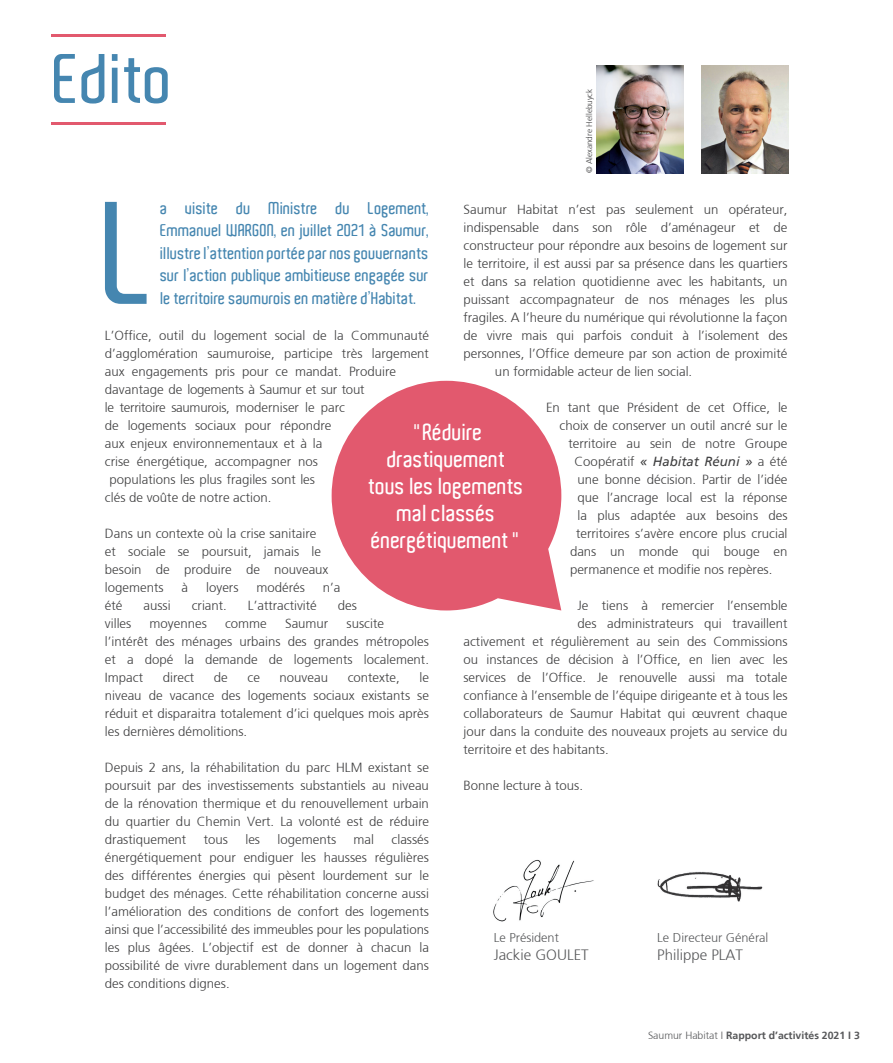
<style>
.page{position:relative;width:893px;height:1063px;background:#fff}
.page>*{position:absolute;margin:0;border:0;box-sizing:border-box;transform-origin:0 0}
.t1{font:600 140.7px "Aldo";color:#4586b0}
.t2{font:600 67.5px "Aldo";color:#4586b0}
.t3{font:600 22.5px/27px "Aldo";color:#fff;text-align:center}
.t4{font:600 16.5px/22.5px "Aldo";color:#4586b0;text-align:justify}
.t5{font:15px "Frutiger";color:#57585a}
.t6{font:13.2px/18px "Frutiger";color:#3e3e3f;text-align:justify}
.t7{font:13.2px "Frutiger";letter-spacing:-.02em;color:#3e3e3f}
.t8{font:12.75px "Frutiger";color:#57585a}
.t9{font:700 10.5px "Frutiger";color:#57585a}
.t10{font:8.25px "Frutiger";color:#3e3e3f}
.s1{font-style:italic}
.s2{font-family:"Frutiger";font-weight:400}
.s3{font-weight:400}
</style>
<div class="page">
<svg style="left:332px;top:381px;width:229px;height:229px;fill:#e2596e"></svg>
<img style="left:596px;top:66px;width:87px;height:107px">
<img style="left:701px;top:66px;width:87px;height:107px">
<hr style="left:51px;top:122px;width:115px;height:3px;background:#e2596e">
<hr style="left:51px;top:34px;width:115px;height:2px;background:#e2596e">
<img style="left:657px;top:872px;width:106px;height:30px">
<img style="left:493px;top:859px;width:101px;height:63px">
<h2 class="t2" style="left:54px;top:41px;width:122px">Edito</h2>
<p class="t10" style="left:585px;top:173px;width:86px;rotate:-90deg">© Alexandre Hellebuyck</p>
<h1 class="t1" style="left:105px;top:175px;width:57px">L</h1>
<p class="t4" style="left:160px;top:197px;width:270px">a visite du Ministre du Logement, Emmanuel WARGON, en juillet 2021 à Saumur, illustre l’attention portée par nos gouvernants sur l’action publique ambitieuse engagée sur le territoire saumurois en matière d’Habitat.</p>
<p class="t6" style="left:105px;top:326px;width:326px">L’Office, outil du logement social de la Communauté</p>
<p class="t6" style="left:105px;top:344px;width:326px">d’agglomération saumuroise, participe très largement</p>
<p class="t6" style="left:105px;top:362px;width:293px">aux engagements pris pour ce mandat. Produire</p>
<p class="t7" style="left:105px;top:382px;width:261px">davantage de logements à Saumur et sur tout</p>
<p class="t7" style="left:105px;top:400px;width:242px">le territoire saumurois, moderniser le parc</p>
<p class="t6" style="left:105px;top:416px;width:228px">de logements sociaux pour répondre</p>
<p class="t6" style="left:105px;top:434px;width:219px">aux enjeux environnementaux et à la</p>
<p class="t6" style="left:105px;top:452px;width:215px">crise énergétique, accompagner nos</p>
<p class="t6" style="left:110px;top:470px;width:207px">populations les plus fragiles sont les</p>
<p class="t6" style="left:105px;top:488px;width:168px">clés de voûte de notre action.</p>
<p class="t6" style="left:105px;top:524px;width:225px;text-align:left">Dans un contexte où la crise sanitaire et sociale se poursuit, jamais le besoin de produire de nouveaux logements</p>
<p class="t6" style="left:463px;top:200px;width:326px">Saumur Habitat n’est pas seulement un opérateur,</p>
<p class="t6" style="left:463px;top:218px;width:325px">indispensable dans son rôle d’aménageur et de</p>
<p class="t6" style="left:463px;top:236px;width:325px">constructeur pour répondre aux besoins de logement sur</p>
<p class="t6" style="left:463px;top:254px;width:326px">le territoire, il est aussi par sa présence dans les quartiers</p>
<p class="t6" style="left:463px;top:272px;width:325px">et dans sa relation quotidienne avec les habitants, un</p>
<p class="t6" style="left:463px;top:290px;width:325px">puissant accompagnateur de nos ménages les plus</p>
<p class="t6" style="left:463px;top:308px;width:325px">fragiles. A l’heure du numérique qui révolutionne la façon</p>
<p class="t6" style="left:463px;top:326px;width:325px">de vivre mais qui parfois conduit à l’isolement des</p>
<p class="t6" style="left:463px;top:344px;width:325px">personnes, l’Office demeure par son action de proximité</p>
<p class="t6" style="left:495px;top:362px;width:199px">un formidable acteur de lien social.</p>
<p class="t6" style="left:546px;top:398px;width:243px">En tant que Président de cet Office, le</p>
<p class="t6" style="left:559px;top:416px;width:229px">choix de conserver un outil ancré sur le</p>
<p class="t6" style="left:568px;top:434px;width:220px">territoire au sein de notre Groupe</p>
<p class="t6" style="left:574px;top:452px;width:214px">Coopératif <span class="s1">« Habitat Réuni »</span> a été</p>
<p class="t6" style="left:577px;top:471px;width:211px">une bonne décision. Partir de l’idée</p>
<p class="t6" style="left:577px;top:489px;width:211px">que l’ancrage local est la réponse</p>
<p class="t6" style="left:577px;top:507px;width:211px">la plus adaptée aux besoins des</p>
<p class="t6" style="left:576px;top:525px;width:213px">territoires s’avère encore plus crucial</p>
<p class="t6" style="left:570px;top:543px;width:219px">dans un monde qui bouge en</p>
<p class="t6" style="left:570px;top:561px;width:204px">permanence et modifie nos repères.</p>
<p class="t6" style="left:577px;top:597px;width:212px">Je tiens à remercier l’ensemble</p>
<p class="t6" style="left:577px;top:615px;width:211px">des administrateurs qui travaillent</p>
<p class="t6" style="left:463px;top:633px;width:326px">activement et régulièrement au sein des Commissions</p>
<p class="t6" style="left:463px;top:651px;width:325px">ou instances de décision à l’Office, en lien avec les</p>
<p class="t6" style="left:463px;top:669px;width:325px">services de l’Office. Je renouvelle aussi ma totale</p>
<p class="t6" style="left:463px;top:687px;width:325px">confiance à l’ensemble de l’équipe dirigeante et à tous les</p>
<p class="t6" style="left:463px;top:705px;width:325px">collaborateurs de Saumur Habitat qui œuvrent chaque</p>
<p class="t6" style="left:463px;top:723px;width:326px">jour dans la conduite des nouveaux projets au service du</p>
<p class="t6" style="left:463px;top:741px;width:147px">territoire et des habitants.</p>
<p class="t6" style="left:463px;top:777px;width:121px">Bonne lecture à tous.</p>
<h3 class="t3" style="left:369px;top:419px;width:157px"><span class="s2">"</span>Réduire drastiquement tous les logements mal classés énergétiquement<span class="s2">"</span></h3>
<p class="t6" style="left:182px;top:578px;width:8px">à</p>
<p class="t6" style="left:206px;top:578px;width:34px">loyers</p>
<p class="t6" style="left:256px;top:578px;width:50px">modérés</p>
<p class="t6" style="left:323px;top:578px;width:19px">n’a</p>
<p class="t6" style="left:105px;top:596px;width:19px">été</p>
<p class="t6" style="left:144px;top:596px;width:29px">aussi</p>
<p class="t6" style="left:192px;top:596px;width:37px">criant.</p>
<p class="t6" style="left:248px;top:596px;width:70px">L’attractivité</p>
<p class="t6" style="left:338px;top:596px;width:21px">des</p>
<p class="t6" style="left:105px;top:614px;width:28px">villes</p>
<p class="t6" style="left:150px;top:614px;width:59px">moyennes</p>
<p class="t6" style="left:225px;top:614px;width:43px">comme</p>
<p class="t6" style="left:285px;top:614px;width:45px">Saumur</p>
<p class="t6" style="left:105px;top:614px;width:326px;text-align:left;text-indent:242px">suscite l’intérêt des ménages urbains des grandes métropoles et a dopé la demande de logements localement.<br>Impact</p>
<p class="t6" style="left:105px;top:668px;width:326px;text-indent:314px">le niveau de vacance des logements sociaux existants se réduit et disparaitra totalement d’ici quelques mois après les dernières démolitions.</p>
<p class="t6" style="left:105px;top:758px;width:326px">Depuis 2 ans, la réhabilitation du parc HLM existant se poursuit par des investissements substantiels au niveau de la rénovation thermique et du renouvellement urbain du quartier du Chemin Vert. La volonté est de réduire drastiquement</p>
<p class="t6" style="left:163px;top:668px;width:33px">direct</p>
<p class="t6" style="left:214px;top:668px;width:15px">de</p>
<p class="t6" style="left:247px;top:668px;width:14px">ce</p>
<p class="t6" style="left:280px;top:668px;width:50px">nouveau</p>
<p class="t6" style="left:348px;top:668px;width:54px">contexte,</p>
<p class="t6" style="left:105px;top:830px;width:326px;text-indent:287px">classés énergétiquement pour endiguer les hausses régulières des différentes énergies qui pèsent lourdement sur le budget des ménages. Cette réhabilitation concerne aussi l’amélioration des conditions de confort des logements ainsi que l’accessibilité des immeubles pour les populations les plus âgées. L’objectif est de donner à chacun la possibilité de vivre durablement dans un logement dans des conditions dignes.</p>
<p class="t6" style="left:204px;top:830px;width:26px">tous</p>
<p class="t6" style="left:245px;top:830px;width:16px">les</p>
<p class="t6" style="left:278px;top:830px;width:60px">logements</p>
<p class="t6" style="left:354px;top:830px;width:22px">mal</p>
<p class="t8" style="left:494px;top:930px;width:67px">Le Président</p>
<p class="t5" style="left:494px;top:946px;width:96px">Jackie GOULET</p>
<p class="t8" style="left:657px;top:930px;width:113px">Le Directeur Général</p>
<p class="t5" style="left:657px;top:946px;width:87px">Philippe PLAT</p>
<p class="t9" style="left:648px;top:1030px;width:213px"><span class="s3">Saumur Habitat I</span> Rapport d’activités 2021 I 3</p>
</div>
